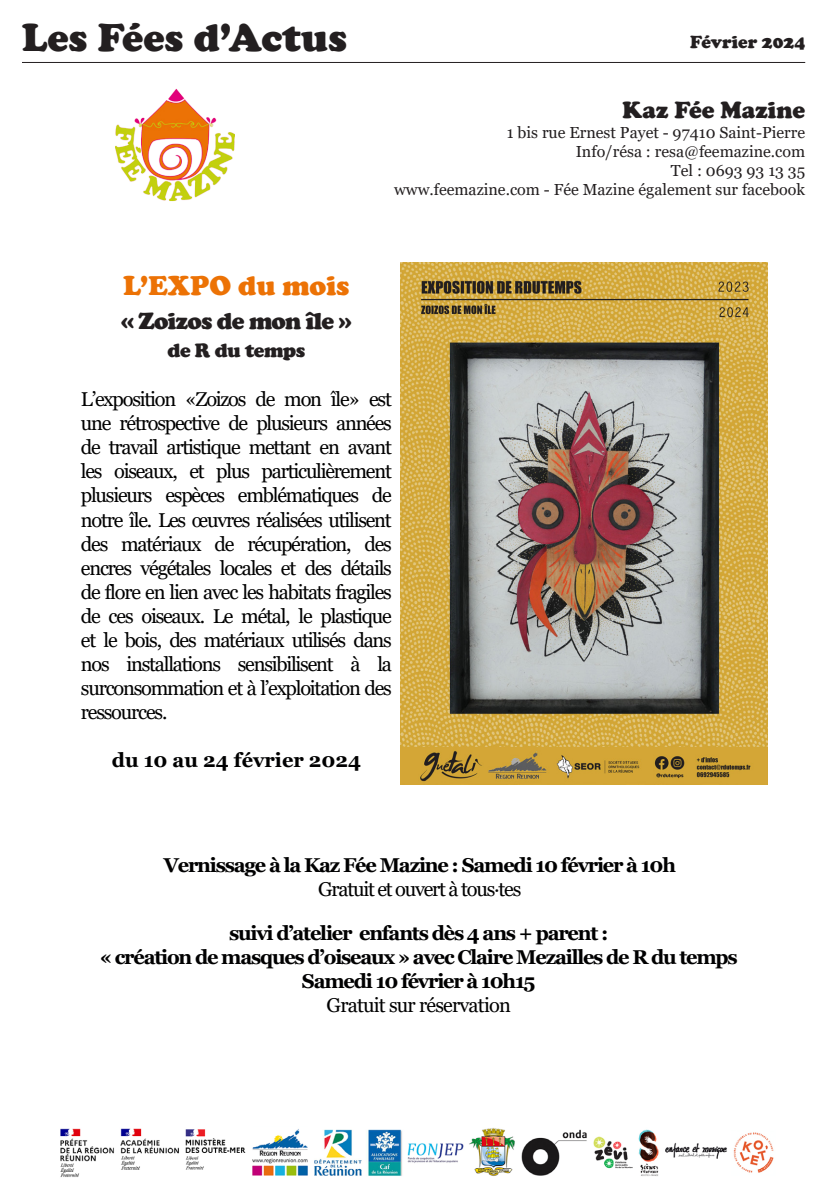
<style>
.page{position:relative;width:840px;height:1191px;background:#fff}
.page>*{position:absolute;margin:0;border:0;box-sizing:border-box;transform-origin:0 0}
.t1{font:900 40px "Cooper";color:#231f20}
.t2{font:900 28px "Cooper";color:#ec7205}
.t3{font:900 24px "Cooper";letter-spacing:-.03em;color:#231f20}
.t4{font:900 24px "Cooper";color:#231f20}
.t5{font:20px/24px "Georgia";letter-spacing:-.06em;color:#000001;text-align:justify}
.t6{font:700 20px "Georgia";letter-spacing:-.06em;color:#000001}
.t7{font:20px "Georgia";letter-spacing:-.04em;color:#000001}
.t8{font:700 20px "Georgia";color:#000001}
.t9{font:900 20px "Cooper";letter-spacing:-.02em;color:#231f20}
.t10{font:900 18px "Cooper";color:#231f20}
.t11{font:16px "Georgia";color:#231f20}
</style>
<div class="page">
<img style="left:400px;top:262px;width:367px;height:522px">
<hr style="left:22px;top:62px;width:782px;height:1px;background:#231f20">
<img style="left:115px;top:88px;width:120px;height:114px">
<img style="left:60px;top:1128px;width:714px;height:49px">
<p class="t1" style="left:22px;top:14px;width:326px">Les Fées d’Actus</p>
<p class="t10" style="left:690px;top:31px;width:116px">Février 2024</p>
<p class="t2" style="left:123px;top:269px;width:228px">L’EXPO du mois</p>
<p class="t3" style="left:121px;top:307px;width:231px">« Zoizos de mon île »</p>
<p class="t9" style="left:167px;top:338px;width:139px">de R du temps</p>
<p class="t4" style="left:622px;top:96px;width:184px">Kaz Fée Mazine</p>
<p class="t11" style="left:506px;top:122px;width:300px">1 bis rue Ernest Payet - 97410 Saint-Pierre</p>
<p class="t11" style="left:575px;top:141px;width:231px">Info/résa : resa@feemazine.com</p>
<p class="t11" style="left:670px;top:161px;width:136px">Tel : 0693 93 13 35</p>
<p class="t11" style="left:394px;top:180px;width:412px">www.feemazine.com - Fée Mazine également sur facebook</p>
<p class="t5" style="left:81px;top:388px;width:312px">L’exposition «Zoizos de mon île» est une rétrospective de plusieurs années de travail artistique mettant en avant les oiseaux, et plus particulièrement plusieurs espèces emblématiques de notre île. Les œuvres réalisées utilisent des matériaux de récupération, des encres végétales locales et des détails de flore en lien avec les habitats fragiles de ces oiseaux. Le métal, le plastique et le bois, des matériaux utilisés dans nos installations sensibilisent à la surconsommation et à l’exploitation des ressources.</p>
<p class="t8" style="left:112px;top:747px;width:250px">du 10 au 24 février 2024</p>
<p class="t6" style="left:164px;top:852px;width:513px">Vernissage à la Kaz Fée Mazine : Samedi 10 février à 10h</p>
<p class="t5" style="left:318px;top:877px;width:205px">Gratuit et ouvert à tous·tes</p>
<p class="t6" style="left:229px;top:920px;width:380px">suivi d’atelier enfants dès 4 ans + parent :</p>
<p class="t6" style="left:100px;top:944px;width:639px">« création de masques d’oiseaux » avec Claire Mezailles de R du temps</p>
<p class="t6" style="left:302px;top:968px;width:235px">Samedi 10 février à 10h15</p>
<p class="t7" style="left:326px;top:993px;width:186px">Gratuit sur réservation</p>
</div>
